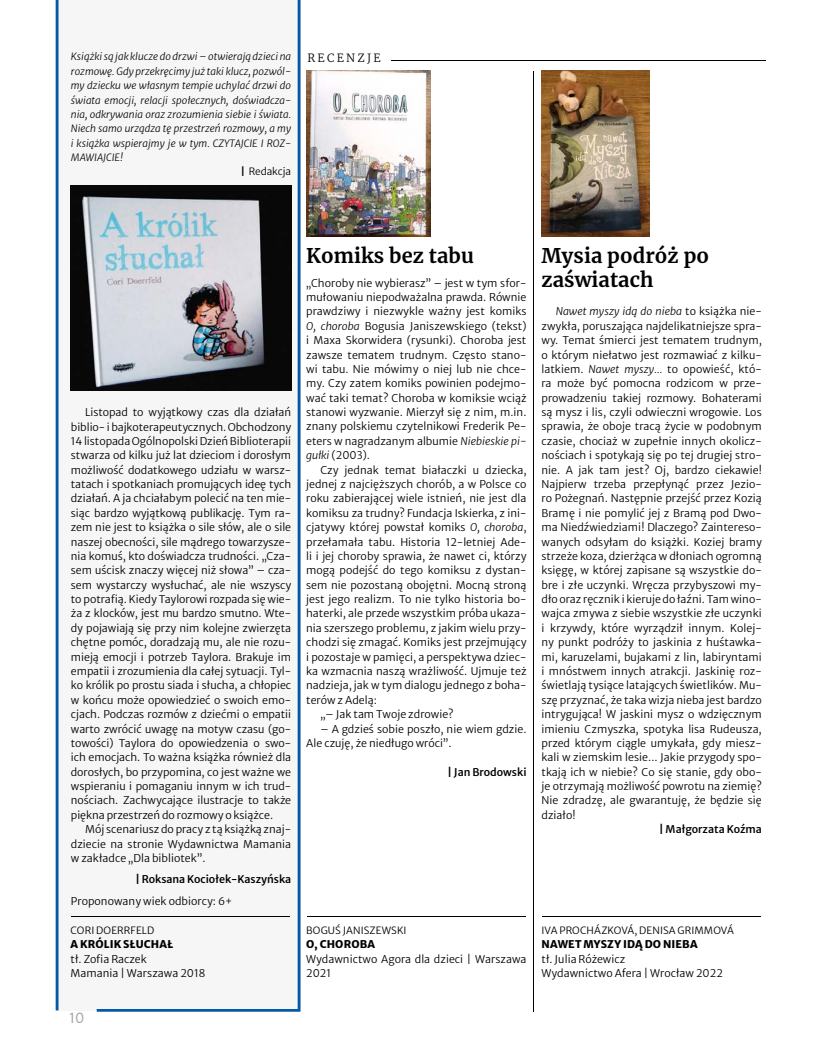
<style>
.page{position:relative;width:815px;height:1053px;background:#fff}
.page>*{position:absolute;margin:0;border:0;box-sizing:border-box;transform-origin:0 0}
.t1{font:700 20px/24px "Merriweather";letter-spacing:.005em;color:#000}
.t2{font:300 13.75px "Merriweather Sans";color:#9d9c9c}
.t3{font:300 11.25px "Merriweather";letter-spacing:.2em;color:#000}
.t4{font:300 10.62px/14.4px "Merriweather Sans";letter-spacing:.005em;color:#000}
.t5{font:800 10.62px "Merriweather Sans";letter-spacing:.02em;color:#000}
.t6{font:italic 300 10.62px "Merriweather Sans";letter-spacing:.005em;color:#000}
.t7{font:500 10.62px "Merriweather Sans";color:#000}
.t8{font:italic 300 10px "Merriweather Sans";letter-spacing:.005em;color:#000}
.t9{font:300 10px "Merriweather Sans";letter-spacing:.005em;color:#000}
.s1{font-weight:700}
.s2{font-weight:500}
.s3{font-style:italic}
.s4{font-style:normal}
</style>
<div class="page">
<hr style="left:533px;top:71px;width:1px;height:940px;background:#000">
<hr style="left:307px;top:916px;width:219px;height:1px;background:#000">
<hr style="left:391px;top:60px;width:374px;height:1px;background:#000">
<hr style="left:542px;top:915px;width:219px;height:1px;background:#000">
<div style="left:56px;top:0;width:244px;height:1011px;background:#f6f6f6"></div>
<img style="left:71px;top:186px;width:220px;height:205px">
<img style="left:306px;top:71px;width:124px;height:165px">
<img style="left:541px;top:71px;width:108px;height:165px">
<p class="t8" style="left:71px;top:50px;width:222px">Książki są jak klucze do drzwi – otwierają dzieci na</p>
<p class="t8" style="left:71px;top:65px;width:222px">rozmowę. Gdy przekręcimy już taki klucz, pozwól-</p>
<p class="t8" style="left:71px;top:79px;width:222px">my dziecku we własnym tempie uchylać drzwi do</p>
<p class="t8" style="left:71px;top:94px;width:222px">świata emocji, relacji społecznych, doświadcza-</p>
<p class="t8" style="left:71px;top:108px;width:222px">nia, odkrywania oraz zrozumienia siebie i świata.</p>
<p class="t8" style="left:71px;top:122px;width:222px">Niech samo urządza tę przestrzeń rozmowy, a my</p>
<p class="t8" style="left:71px;top:137px;width:222px">i książka wspierajmy je w tym. CZYTAJCIE I ROZ-</p>
<p class="t8" style="left:71px;top:151px;width:54px">MAWIAJCIE!</p>
<p class="t9" style="left:241px;top:165px;width:52px"><span class="s1">|</span> Redakcja</p>
<p class="t3" style="left:308px;top:50px;width:75px">RECENZJE</p>
<p class="t4" style="left:71px;top:405px;width:222px;text-align:justify;text-indent:14px">Listopad to wyjątkowy czas dla działań biblio- i bajkoterapeutycznych. Obchodzony 14 listopada Ogólnopolski Dzień Biblioterapii stwarza od kilku już lat dzieciom i dorosłym możliwość dodatkowego udziału w warsz&shy;tatach i spotkaniach promujących ideę tych działań. A ja chciałabym polecić na ten mie&shy;siąc bardzo wyjątkową publikację. Tym ra&shy;zem nie jest to książka o sile słów, ale o sile naszej obecności, sile mądrego towarzysze&shy;nia komuś, kto doświadcza trudności. „Cza&shy;sem uścisk znaczy więcej niż słowa” – cza&shy;sem wystarczy wysłuchać, ale nie wszyscy to potrafią. Kiedy Taylorowi rozpada się wie&shy;ża z klocków, jest mu bardzo smutno. Wte&shy;dy pojawiają się przy nim kolejne zwierzęta chętne pomóc, doradzają mu, ale nie rozu&shy;mieją emocji i potrzeb Taylora. Brakuje im empatii i zrozumienia dla całej sytuacji. Tyl&shy;ko królik po prostu siada i słucha, a chłopiec w końcu może opowiedzieć o swoich emo&shy;cjach. Podczas rozmów z dziećmi o empatii warto zwrócić uwagę na motyw czasu (go&shy;towości) Taylora do opowiedzenia o swo&shy;ich emocjach. To ważna książka również dla dorosłych, bo przypomina, co jest ważne we wspieraniu i pomaganiu innym w ich trud&shy;nościach. Zachwycające ilustracje to także piękna przestrzeń do rozmowy o książce.</p>
<p class="t4" style="left:71px;top:822px;width:222px;text-align:justify;text-indent:14px">Mój scenariusz do pracy z tą książką znaj&shy;dziecie na stronie Wydawnictwa Mamania w zakładce „Dla bibliotek”.</p>
<p class="t4" style="left:71px;top:868px;width:222px;line-height:21.5px;text-indent:65px"><span class="s1">|</span> <span class="s2">Roksana Kociołek-Kaszyńska<br></span>Proponowany wiek odbiorcy: 6+</p>
<p class="t9" style="left:71px;top:924px;width:85px">CORI DOERRFELD</p>
<p class="t5" style="left:71px;top:937px;width:104px">A KRÓLIK SŁUCHAŁ</p>
<p class="t4" style="left:71px;top:951px;width:136px">tł. Zofia Raczek<br>Mamania | Warszawa 2018</p>
<p class="t2" style="left:69px;top:1008px;width:17px">10</p>
<h1 class="t1" style="left:306px;top:244px;width:169px">Komiks bez tabu</h1>
<p class="t4" style="left:306px;top:276px;width:222px;text-align:justify">„Choroby nie wybierasz” – jest w tym sfor&shy;mułowaniu niepodważalna prawda. Równie prawdziwy i niezwykle ważny jest komiks <span class="s3">O, choroba</span> Bogusia Janiszewskiego (tekst) i Maxa Skorwidera (rysunki). Choroba jest zawsze tematem trudnym. Często stano&shy;wi tabu. Nie mówimy o niej lub nie chce&shy;my. Czy zatem komiks powinien podejmo&shy;wać taki temat? Choroba w komiksie wciąż stanowi wyzwanie. Mierzył się z nim, m.in. znany polskiemu czytelnikowi Frederik Pe&shy;eters w nagradzanym albumie <span class="s3">Niebieskie pi&shy;gułki</span> (2003).</p>
<p class="t4" style="left:320px;top:462px;width:208px">Czy jednak temat białaczki u dziecka,</p>
<p class="t4" style="left:306px;top:477px;width:222px">jednej z najcięższych chorób, a w Polsce co</p>
<p class="t4" style="left:306px;top:491px;width:222px">roku zabierającej wiele istnień, nie jest dla</p>
<p class="t4" style="left:306px;top:506px;width:222px">komiksu za trudny? Fundacja Iskierka, z ini-</p>
<p class="t4" style="left:306px;top:520px;width:222px">cjatywy której powstał komiks <span class="s3">O, choroba</span>,</p>
<p class="t4" style="left:306px;top:534px;width:222px">przełamała tabu. Historia 12-letniej Ade-</p>
<p class="t4" style="left:306px;top:549px;width:222px">li i jej choroby sprawia, że nawet ci, którzy</p>
<p class="t4" style="left:306px;top:563px;width:222px">mogą podejść do tego komiksu z dystan-</p>
<p class="t4" style="left:306px;top:577px;width:222px">sem nie pozostaną obojętni. Mocną stroną</p>
<p class="t4" style="left:306px;top:592px;width:222px">jest jego realizm. To nie tylko historia bo-</p>
<p class="t4" style="left:306px;top:606px;width:222px">haterki, ale przede wszystkim próba ukaza-</p>
<p class="t4" style="left:306px;top:621px;width:222px">nia szerszego problemu, z jakim wielu przy-</p>
<p class="t4" style="left:306px;top:635px;width:222px">chodzi się zmagać. Komiks jest przejmujący</p>
<p class="t4" style="left:306px;top:649px;width:222px">i pozostaje w pamięci, a perspektywa dziec-</p>
<p class="t4" style="left:306px;top:664px;width:222px">ka wzmacnia naszą wrażliwość. Ujmuje też</p>
<p class="t4" style="left:306px;top:678px;width:222px">nadzieja, jak w tym dialogu jednego z boha-</p>
<p class="t4" style="left:306px;top:692px;width:72px">terów z Adelą:</p>
<p class="t4" style="left:320px;top:707px;width:135px">„– Jak tam Twoje zdrowie?</p>
<p class="t4" style="left:306px;top:721px;width:222px;text-indent:14px">– A gdzieś sobie poszło, nie wiem gdzie.<br>Ale czuję, że niedługo wróci” .</p>
<p class="t7" style="left:447px;top:765px;width:81px"><span class="s1">|</span> Jan Brodowski</p>
<p class="t9" style="left:306px;top:924px;width:102px">BOGUŚ JANISZEWSKI</p>
<p class="t5" style="left:306px;top:937px;width:70px">O, CHOROBA</p>
<p class="t4" style="left:306px;top:951px;width:222px">Wydawnictwo Agora dla dzieci | Warszawa<br>2021</p>
<h1 class="t1" style="left:541px;top:244px;width:169px">Mysia podróż po zaświatach</h1>
<p class="t6" style="left:556px;top:305px;width:208px">Nawet myszy idą do nieba <span class="s4">to książka nie-</span></p>
<p class="t4" style="left:541px;top:319px;width:222px">zwykła, poruszająca najdelikatniejsze spra-</p>
<p class="t4" style="left:541px;top:333px;width:222px">wy. Temat śmierci jest tematem trudnym,</p>
<p class="t4" style="left:541px;top:347px;width:222px">o którym niełatwo jest rozmawiać z kilku-</p>
<p class="t4" style="left:541px;top:362px;width:222px">latkiem. <span class="s3">Nawet myszy…</span> to opowieść, któ-</p>
<p class="t4" style="left:541px;top:376px;width:222px">ra może b yć pomocna rodzicom w prze-</p>
<p class="t4" style="left:541px;top:391px;width:222px">prowadzeniu takiej rozmowy. Bohaterami</p>
<p class="t4" style="left:541px;top:405px;width:222px">są mysz i lis, czyli odwieczni wrogowie. Los</p>
<p class="t4" style="left:541px;top:419px;width:222px">sprawia, że oboje tracą życie w podobnym</p>
<p class="t4" style="left:541px;top:434px;width:222px">czasie, chociaż w zupełnie innych okolicz-</p>
<p class="t4" style="left:541px;top:448px;width:222px">nościach i spotykają się po tej drugiej stro-</p>
<p class="t4" style="left:541px;top:462px;width:222px">nie. A jak tam jest? Oj, bardzo ciekawie!</p>
<p class="t4" style="left:541px;top:477px;width:222px">Najpierw trzeba przepłynąć przez Jezio-</p>
<p class="t4" style="left:541px;top:491px;width:222px">ro Pożegnań. Następnie przejść przez Kozią</p>
<p class="t4" style="left:541px;top:506px;width:222px">Bramę i nie pomylić jej z Bramą pod Dwo-</p>
<p class="t4" style="left:541px;top:520px;width:222px">ma Niedźwiedziami! Dlaczego? Zaintereso-</p>
<p class="t4" style="left:541px;top:534px;width:222px">wanych odsyłam do książki. Koziej bramy</p>
<p class="t4" style="left:542px;top:549px;width:222px">strzeże koza, dzierżąca w dłoniach ogromną</p>
<p class="t4" style="left:542px;top:563px;width:222px">księgę, w której zapisane są wszystkie do-</p>
<p class="t4" style="left:542px;top:577px;width:222px">bre i złe uczynki. Wręcza przybyszowi my-</p>
<p class="t4" style="left:541px;top:592px;width:222px">dło oraz ręcznik i kieruje do łaźni. Tam wino-</p>
<p class="t4" style="left:541px;top:606px;width:222px">wajca zmywa z siebie wszystkie złe uczynki</p>
<p class="t4" style="left:541px;top:621px;width:222px">i krzywdy, które wyrządził innym. Kolej-</p>
<p class="t4" style="left:541px;top:635px;width:222px">ny punkt podróży to jaskinia z huśtawka-</p>
<p class="t4" style="left:541px;top:649px;width:222px">mi, karuzelami, bujakami z lin, labiryntami</p>
<p class="t4" style="left:541px;top:664px;width:222px">i mnóstwem innych atrakcji. Jaskinię roz-</p>
<p class="t4" style="left:541px;top:678px;width:222px">świetlają tysiące latających świetlików. Mu-</p>
<p class="t4" style="left:541px;top:692px;width:222px">szę przyznać, że taka wizja nieba jest bardzo</p>
<p class="t4" style="left:541px;top:707px;width:222px">intrygująca! W jaskini mysz o wdzięcznym</p>
<p class="t4" style="left:541px;top:721px;width:222px">imieniu Czmyszka, spotyka lisa Rudeusza,</p>
<p class="t4" style="left:541px;top:736px;width:222px">przed którym ciągle umykała, gdy miesz-</p>
<p class="t4" style="left:541px;top:750px;width:222px">kali w ziemskim lesie... Jakie przygody spo-</p>
<p class="t4" style="left:541px;top:764px;width:222px">tkają ich w niebie? Co się stanie, gdy obo-</p>
<p class="t4" style="left:541px;top:779px;width:222px">je otrzymają możliwość powrotu na ziemię?</p>
<p class="t4" style="left:541px;top:793px;width:222px">Nie zdradzę, ale gwarantuję, że będzie się</p>
<p class="t4" style="left:542px;top:807px;width:35px">działo!</p>
<p class="t7" style="left:659px;top:822px;width:104px"><span class="s1">|</span> Małgorzata Koźma</p>
<p class="t9" style="left:542px;top:924px;width:194px">IVA PROCHÁZKOVÁ, DENISA GRIMMOVÁ</p>
<p class="t5" style="left:542px;top:937px;width:158px">NAWET MYSZY IDĄ DO NIEBA</p>
<p class="t4" style="left:541px;top:951px;width:183px">tł. Julia Różewicz<br>Wydawnictwo Afera | Wrocław 2022</p>
</div>
